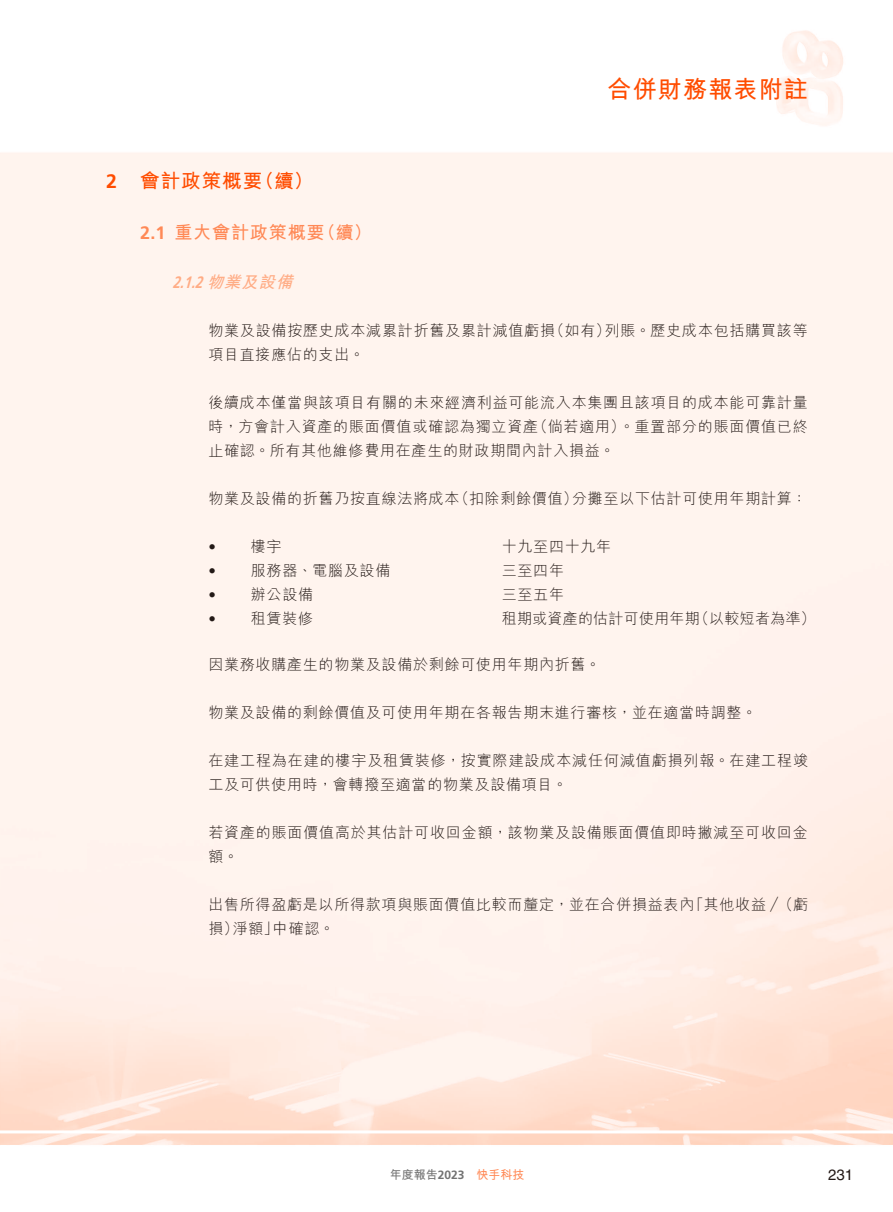
<style>
.page{position:relative;width:893px;height:1212px;background:#fff}
.page>*{position:absolute;margin:0;border:0;box-sizing:border-box;transform-origin:0 0}
.t1{font:700 24px "M Hei HK";letter-spacing:.05em;color:#ff4c00}
.t2{font:700 19.5px "M Hei HK";letter-spacing:.05em;color:#ff4c00}
.t3{font:700 18px "M Hei HK";letter-spacing:.05em;color:#ff8956}
.t4{font:italic 700 16.5px "Frutiger LT Std";color:#ffac85;scale:.8 1}
.t5{font:300 15px/24px "M Hei HK";letter-spacing:.05em;color:#231916}
.t6{font:300 15px "M Hei HK";letter-spacing:.015em;color:#231916}
.t7{font:15px "Helvetica LT Std";color:#231916}
.t8{font:700 12px "M Hei HK";color:#727272}
.s1{font-family:"Frutiger LT Std"}
.s2{font-family:"M Hei HK"}
.s3{color:#ff8956}
</style>
<div class="page">
<h1 class="t1" style="left:607px;top:72px;width:202px">合併財務報表附註</h1>
<h2 class="t2" style="left:106px;top:166px;width:209px"><span class="s1">2</span> 會計政策概要（續）</h2>
<p class="t3" style="left:140px;top:219px;width:233px"><span class="s1">2.1</span> 重大會計政策概要（續）</p>
<p class="t4" style="left:173px;top:273px;width:158px">2.1.2 <span class="s2">物業及設備</span></p>
<p class="t5" style="left:208px;top:318px;width:601px">物業及設備按歷史成本減累計折舊及累計減值虧損（如有）列賬。歷史成本包括購買該等項目直接應佔的支出。</p>
<p class="t5" style="left:208px;top:390px;width:601px;text-align:justify">後續成本僅當與該項目有關的未來經濟利益可能流入本集團且該項目的成本能可靠計量時，方會計入資產的賬面價值或確認為獨立資產（倘若適用）。重置部分的賬面價值已終止確認。所有其他維修費用在產生的財政期間內計入損益。</p>
<p class="t5" style="left:208px;top:486px;width:600px">物業及設備的折舊乃按直線法將成本（扣除剩餘價值）分攤至以下估計可使用年期計算：</p>
<p class="t5" style="left:208px;top:534px;width:75px"><span class="s1">•</span> 樓宇</p>
<p class="t5" style="left:502px;top:534px;width:111px">十九至四十九年</p>
<p class="t5" style="left:208px;top:558px;width:184px"><span class="s1">•</span> 服務器、電腦及設備</p>
<p class="t5" style="left:502px;top:558px;width:64px">三至四年</p>
<p class="t5" style="left:208px;top:582px;width:106px"><span class="s1">•</span> 辦公設備</p>
<p class="t5" style="left:502px;top:582px;width:64px">三至五年</p>
<p class="t5" style="left:208px;top:606px;width:106px"><span class="s1">•</span> 租賃裝修</p>
<p class="t6" style="left:502px;top:611px;width:315px">租期或資產的估計可使用年期（以較短者為準）</p>
<p class="t5" style="left:208px;top:652px;width:394px">因業務收購產生的物業及設備於剩餘可使用年期內折舊。</p>
<p class="t5" style="left:208px;top:700px;width:550px">物業及設備的剩餘價值及可使用年期在各報告期末進行審核，並在適當時調整。</p>
<p class="t5" style="left:208px;top:748px;width:601px">在建工程為在建的樓宇及租賃裝修，按實際建設成本減任何減值虧損列報。在建工程竣工及可供使用時，會轉撥至適當的物業及設備項目。</p>
<p class="t5" style="left:208px;top:820px;width:601px">若資產的賬面價值高於其估計可收回金額，該物業及設備賬面價值即時撇減至可收回金額。</p>
<p class="t5" style="left:208px;top:892px;width:601px">出售所得盈虧是以所得款項與賬面價值比較而釐定，並在合併損益表內「其他收益／（虧損）淨額」中確認。</p>
<p class="t8" style="left:390px;top:1165px;width:136px">年度報告<span class="s1">2023</span> <span class="s3">快手科技</span></p>
<p class="t7" style="left:828px;top:1165px;width:27px">231</p>
</div>
